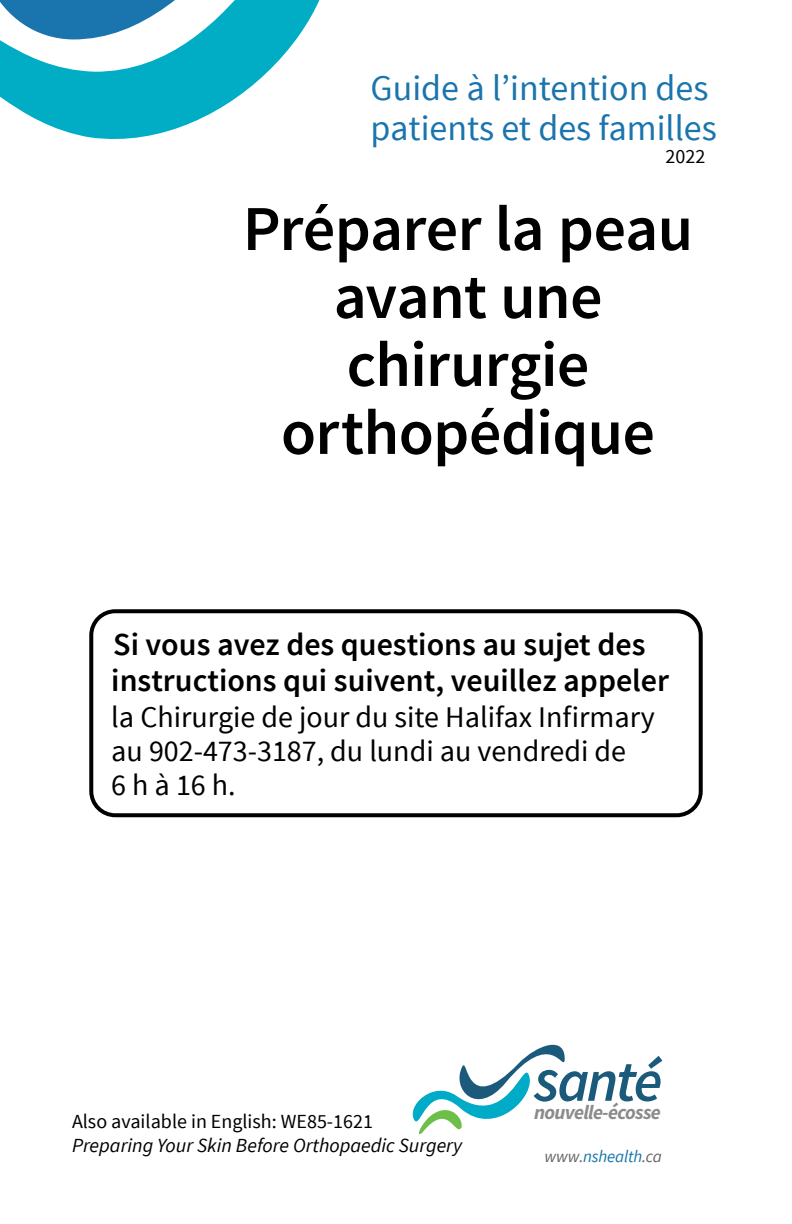
<style>
.page{position:relative;width:792px;height:1224px;background:#fff}
.page>*{position:absolute;margin:0;border:0;box-sizing:border-box;transform-origin:0 0}
.t1{font:600 64px/68px "Source Sans Pro";letter-spacing:-.01em;color:#000;text-align:center}
.t2{font:36px/40px "Source Sans Pro";color:#1a74ad}
.t3{font:600 32px/36px "Source Sans Pro";color:#000}
.t4{font:30px/34px "Source Sans Pro";color:#000}
.t5{font:italic 700 20.2px "Source Sans Pro";letter-spacing:-.035em;color:#8b8b8e}
.t6{font:italic 20px "Source Sans Pro";color:#000}
.t7{font:20px "Source Sans Pro";color:#000}
.t8{font:italic 17px "Source Sans Pro";letter-spacing:-.01em;color:#1a74ad}
.s1{color:#636466}
</style>
<div class="page">
<div style="left:89px;top:609px;width:614px;height:208px;border:4px solid #000;border-radius:24px"></div>
<svg style="left:0;top:0;width:320px;height:139px"></svg>
<svg style="left:413px;top:1045px;width:249px;height:89px"></svg>
<p class="t2" style="left:371px;top:68px;width:348px">Guide à l’intention des patients et des familles</p>
<p class="t7" style="left:666px;top:144px;width:41px">2022</p>
<h1 class="t1" style="left:243px;top:196px;width:452px">Préparer la peau avant une chirurgie orthopédique</h1>
<p class="t3" style="left:111px;top:627px;width:559px">Si vous avez des questions au sujet des instructions qui suivent, veuillez appeler</p>
<p class="t4" style="left:111px;top:701px;width:545px">la Chirurgie de jour du site Halifax Infirmary au 902-473-3187, du lundi au vendredi de<br>6 h à 16 h.</p>
<p class="t7" style="left:72px;top:1109px;width:302px">Also available in English: WE85-1621</p>
<p class="t6" style="left:72px;top:1133px;width:392px">Preparing Your Skin Before Orthopaedic Surgery</p>
<p class="t5" style="left:534px;top:1099px;width:128px">nouvelle-écosse</p>
<p class="t8" style="left:544px;top:1146px;width:119px"><span class="s1">www.</span>nshealth<span class="s1">.ca</span></p>
</div>
